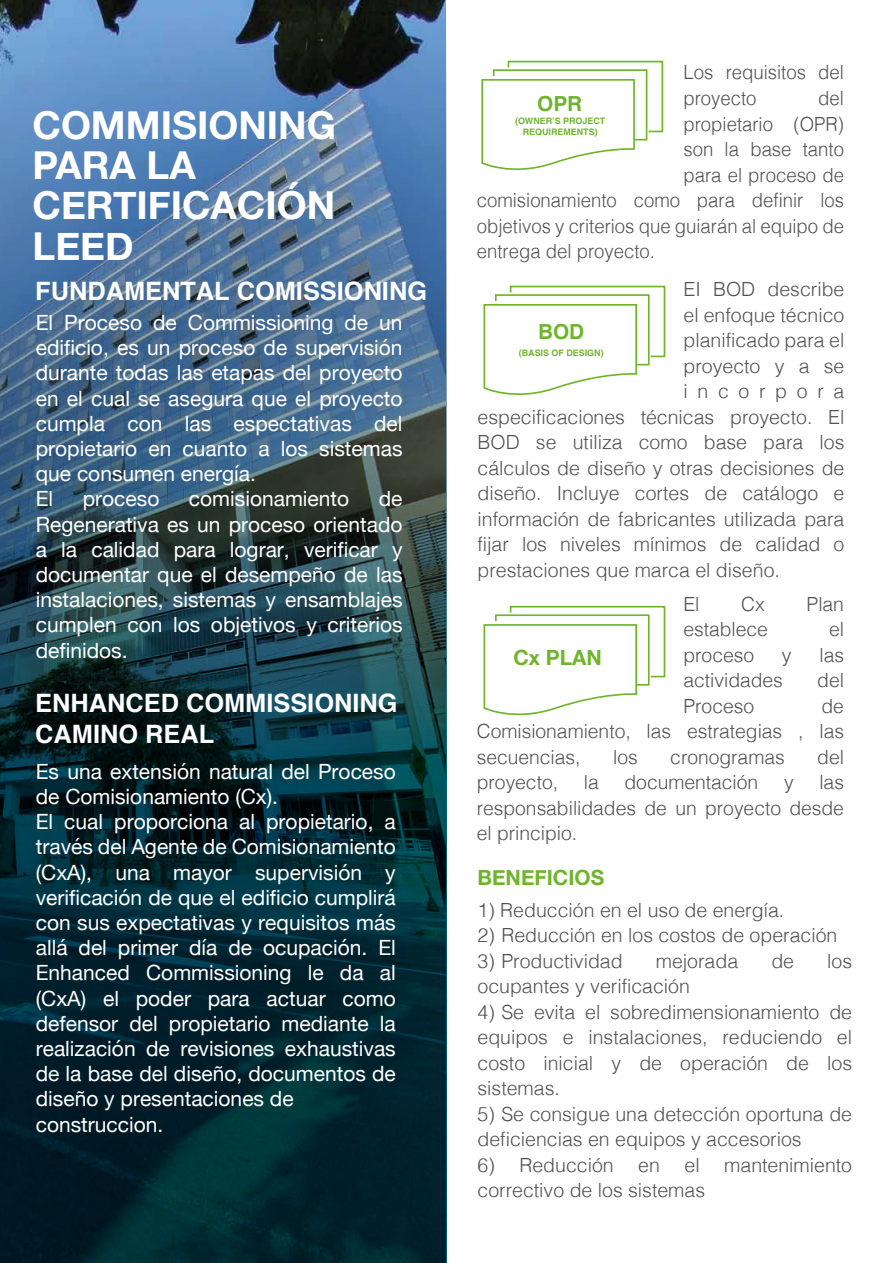
<style>
.page{position:relative;width:893px;height:1263px;background:#fff}
.page>*{position:absolute;margin:0;border:0;box-sizing:border-box;transform-origin:0 0}
.t1{font:700 38.55px/40.3px "Helvetica Neue";color:#fff}
.t2{font:700 25.35px/30.8px "Helvetica";color:#fff}
.t3{font:21px/25.2px "Helvetica Neue";color:#fff}
.t4{font:700 21px "Helvetica Neue";color:#6eb52c}
.t5{font:700 20.7px "Helvetica";color:#6eb52c}
.t6{font:300 19.5px/25.5px "Helvetica";color:#525150;text-align:justify}
.t7{font:300 19.5px/25.5px "Helvetica";color:#525150;scale:.95 1}
.t8{font:300 19.5px "Helvetica";letter-spacing:.495em;color:#525150}
.t9{font:700 9px/10.8px "Helvetica";color:#6eb52c;text-align:center}
</style>
<div class="page">
<img style="left:0;top:0;width:446px;height:1263px">
<svg style="left:483px;top:285px;width:183px;height:110px"></svg>
<svg style="left:483px;top:605px;width:183px;height:111px"></svg>
<svg style="left:481px;top:60px;width:183px;height:111px"></svg>
<h1 class="t1" style="left:33px;top:106px;width:305px">COMMISIONING<br>PARA LA<br>CERTIFICACIÓN<br>LEED</h1>
<p class="t2" style="left:35px;top:276px;width:393px">FUNDAMENTAL COMISSIONING</p>
<p class="t3" style="left:36px;top:311px;width:368px">El Proceso de Commissioning de un edificio, es un proceso de supervisión durante todas las etapas del proyecto en el cual se asegura que el proyecto cumpla con las espectativas del propietario en cuanto a los sistemas que consumen energía.<br>El</p>
<p class="t3" style="left:36px;top:487px;width:368px;text-align:justify;text-indent:343px">de Regenerativa es un proceso orientado a la calidad para lograr, verificar y documentar que el desempeño de las instalaciones, sistemas y ensamblajes cumplen con los objetivos y criterios definidos.</p>
<p class="t3" style="left:83px;top:487px;width:78px">proceso</p>
<p class="t3" style="left:189px;top:487px;width:162px">comisionamiento</p>
<p class="t2" style="left:35px;top:688px;width:364px">ENHANCED COMMISSIONING<br>CAMINO REAL</p>
<p class="t3" style="left:36px;top:760px;width:362px">Es una extensión natural del Proceso de Comisionamiento (Cx).<br>El cual proporciona al propietario, a través del Agente de Comisionamiento (CxA), una mayor supervisión y verificación de que el edificio cumplirá con sus expectativas y requisitos más allá del primer día de ocupación. El Enhanced Commissioning le da al (CxA) el poder para actuar como defensor del propietario mediante la realización de revisiones exhaustivas de la base del diseño, documentos de diseño y presentaciones de construccion.</p>
<p class="t7" style="left:683px;top:58px;width:170px">Los requisitos del proyecto</p>
<p class="t7" style="left:818px;top:84px;width:29px">del</p>
<p class="t7" style="left:683px;top:109px;width:170px">propietario (OPR)</p>
<p class="t7" style="left:683px;top:135px;width:170px">son la base tanto</p>
<p class="t7" style="left:683px;top:160px;width:170px">para el proceso de</p>
<p class="t7" style="left:477px;top:186px;width:388px">comisionamiento como para definir los</p>
<p class="t7" style="left:477px;top:211px;width:388px">objetivos y criterios que guiarán al equipo de</p>
<p class="t7" style="left:477px;top:237px;width:189px">entrega del proyecto.</p>
<p class="t5" style="left:537px;top:87px;width:46px">OPR</p>
<p class="t9" style="left:515px;top:116px;width:92px">(OWNER’S PROJECT<br>REQUIREMENTS)</p>
<p class="t6" style="left:683px;top:275px;width:162px">EI BOD describe</p>
<p class="t6" style="left:683px;top:301px;width:162px">el enfoque técnico</p>
<p class="t6" style="left:683px;top:326px;width:162px">planificado para el</p>
<p class="t6" style="left:683px;top:352px;width:162px">proyecto y a se</p>
<p class="t8" style="left:683px;top:375px;width:162px">incorpora</p>
<p class="t6" style="left:478px;top:403px;width:368px">especificaciones técnicas proyecto. El</p>
<p class="t6" style="left:478px;top:428px;width:368px">BOD se utiliza como base para los</p>
<p class="t6" style="left:478px;top:454px;width:368px">cálculos de diseño y otras decisiones de</p>
<p class="t6" style="left:478px;top:479px;width:368px">diseño. Incluye cortes de catálogo e</p>
<p class="t6" style="left:478px;top:505px;width:368px">información de fabricantes utilizada para</p>
<p class="t6" style="left:478px;top:530px;width:368px">fijar los niveles mínimos de calidad o</p>
<p class="t6" style="left:478px;top:556px;width:304px">prestaciones que marca el diseño.</p>
<p class="t5" style="left:538px;top:315px;width:48px">BOD</p>
<p class="t9" style="left:519px;top:348px;width:86px">(BASIS OF DESIGN)</p>
<p class="t6" style="left:683px;top:590px;width:18px">El</p>
<p class="t6" style="left:741px;top:590px;width:25px">Cx</p>
<p class="t6" style="left:807px;top:590px;width:39px">Plan</p>
<p class="t6" style="left:683px;top:615px;width:86px">establece</p>
<p class="t6" style="left:829px;top:615px;width:16px">el</p>
<p class="t6" style="left:683px;top:641px;width:72px">proceso</p>
<p class="t6" style="left:782px;top:641px;width:11px">y</p>
<p class="t6" style="left:819px;top:641px;width:26px">las</p>
<p class="t6" style="left:683px;top:666px;width:101px">actividades</p>
<p class="t6" style="left:817px;top:666px;width:28px">del</p>
<p class="t6" style="left:683px;top:692px;width:72px">Proceso</p>
<p class="t4" style="left:514px;top:641px;width:90px">Cx PLAN</p>
<p class="t6" style="left:477px;top:692px;width:369px;text-indent:345px">de Comisionamiento, las estrategias , las secuencias,</p>
<p class="t6" style="left:613px;top:743px;width:26px">los</p>
<p class="t6" style="left:670px;top:743px;width:116px">cronogramas</p>
<p class="t6" style="left:817px;top:743px;width:28px">del</p>
<p class="t6" style="left:477px;top:768px;width:369px;text-indent:343px">las responsabilidades de un proyecto desde el principio.</p>
<p class="t6" style="left:477px;top:768px;width:83px">proyecto,</p>
<p class="t6" style="left:584px;top:768px;width:16px">la</p>
<p class="t6" style="left:625px;top:768px;width:135px">documentación</p>
<p class="t6" style="left:784px;top:768px;width:11px">y</p>
<p class="t4" style="left:477px;top:861px;width:128px">BENEFICIOS</p>
<p class="t6" style="left:478px;top:896px;width:308px">1) Reducción en el uso de energía.</p>
<p class="t6" style="left:478px;top:921px;width:361px">2) Reducción en los costos de operación</p>
<p class="t6" style="left:477px;top:947px;width:147px">3) Productividad</p>
<p class="t6" style="left:656px;top:947px;width:84px">mejorada</p>
<p class="t6" style="left:771px;top:947px;width:24px">de</p>
<p class="t6" style="left:827px;top:947px;width:26px">los</p>
<p class="t6" style="left:477px;top:972px;width:214px">ocupantes y verificación</p>
<p class="t6" style="left:477px;top:998px;width:376px">4) Se evita el sobredimensionamiento de equipos e instalaciones, reduciendo el costo inicial y de operación de los sistemas.</p>
<p class="t6" style="left:477px;top:1100px;width:376px">5) Se consigue una detección oportuna de deficiencias en equipos y accesorios</p>
<p class="t6" style="left:477px;top:1151px;width:138px">6) Reducción</p>
<p class="t6" style="left:638px;top:1151px;width:23px">en</p>
<p class="t6" style="left:684px;top:1151px;width:17px">el</p>
<p class="t6" style="left:724px;top:1151px;width:129px">mantenimiento</p>
<p class="t6" style="left:477px;top:1176px;width:229px">correctivo de los sistemas</p>
</div>
